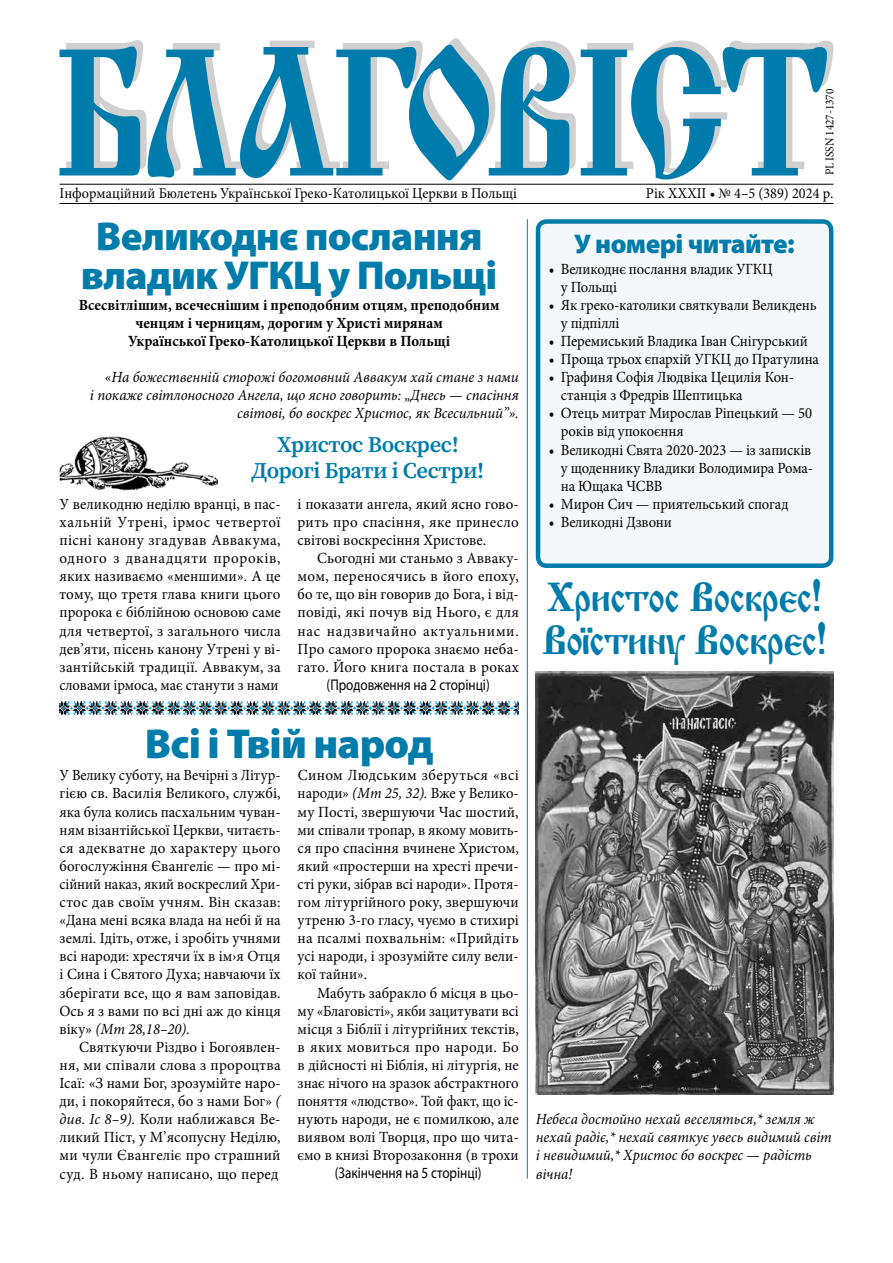
<style>
.page{position:relative;width:893px;height:1263px;background:#fff}
.page>*{position:absolute;margin:0;border:0;box-sizing:border-box;transform-origin:0 0}
.t1{font:900 42px "Myriad Pro";letter-spacing:-.02em;color:#007cab}
.t2{font:900 40.5px/39px "Myriad Pro";letter-spacing:-.02em;color:#007cab;text-align:center}
.t3{font:40.5px/43.5px "Izhitsa C";letter-spacing:-.03em;color:#007cab;scale:.95 1}
.t4{font:900 27px "Myriad Pro";letter-spacing:-.025em;color:#007cab}
.t5{font:600 22.5px/25.5px "Source Serif Pro";letter-spacing:-.02em;color:#007cab;text-align:center}
.t6{font:15.6px/18.1px "Minion Pro";color:#000;text-align:justify;scale:.96 1}
.t7{font:15.6px/18.1px "Minion Pro";color:#000;text-align:justify}
.t8{font:15.6px/18.1px "Minion Pro";color:#000;text-align:justify;scale:.93 1}
.t9{font:15.6px/18.1px "Minion Pro";color:#000;scale:.94 1}
.t10{font:italic 15.6px/18.1px "Minion Pro";color:#000;text-align:right;scale:.95 1}
.t11{font:700 15.6px/18.1px "Minion Pro";color:#000;text-align:center;scale:.95 1}
.t12{font:15.6px "Myriad Pro";color:#000;scale:.85 1}
.t13{font:15px "Minion Pro";color:#000;scale:.95 1}
.t14{font:12px "Minion Pro";letter-spacing:-.01em;color:#000;scale:.95 1}
.s1{font-style:italic}
</style>
<div class="page">
<hr style="left:60px;top:184px;width:773px;height:1px;background:#000">
<hr style="left:60px;top:203px;width:773px;height:1px;background:#000">
<img style="left:60px;top:701px;width:459px;height:13px">
<svg style="left:60px;top:38px;width:773px;height:142px"></svg>
<img style="left:536px;top:672px;width:297px;height:422px">
<div style="left:538px;top:221px;width:293px;height:345px;background:#f4f8fb;border-radius:9px"></div>
<div style="left:536px;top:219px;width:297px;height:349px;border:4px solid #007cab;border-radius:9px"></div>
<hr style="left:527px;top:219px;width:1px;height:959px;background:#007cab">
<img style="left:59px;top:436px;width:158px;height:55px">
<p class="t14" style="left:822px;top:175px;width:93px;rotate:-90deg">PL ISSN 1427-1370</p>
<p class="t13" style="left:60px;top:183px;width:483px">Інформаційний Бюлетень Української Греко-Католицької Церкви в Польщі</p>
<p class="t13" style="left:646px;top:183px;width:199px">Рік XXXIІ • № 4–5 (389) 2024 р.</p>
<h2 class="t2" style="left:81px;top:215px;width:418px">Великоднє послання владик УГКЦ у Польщі</h2>
<p class="t11" style="left:79px;top:295px;width:445px">Всесвітлішим, всечеснішим і преподобним отцям, преподобним ченцям і черницям, дорогим у Христі мирянам<br>Української Греко-Католицької Церкви в Польщі</p>
<p class="t10" style="left:90px;top:368px;width:453px">«На божественній сторожі богомовний Аввакум хай стане з нами<br>і покаже світлоносного Ангела, що ясно говорить: „Днесь — спасіння світові, бо воскрес Христос, як Всесильний”».</p>
<h3 class="t5" style="left:252px;top:432px;width:234px">Христос Воскрес!<br>Дорогі Брати і Сестри!</h3>
<p class="t6" style="left:60px;top:495px;width:232px">У великодню неділю вранці, в пас&shy;хальній Утрені, ірмос четвертої пісні канону згадував Аввакума, одного з дванадцяти пророків, яких називаємо «меншими». А це тому, що третя глава книги цього пророка є біблійною основою саме для четвертої, з загального числа дев’яти, пісень канону Утрені у ві&shy;зантійській традиції. Аввакум, за словами ірмоса, має станути з нами</p>
<p class="t7" style="left:298px;top:495px;width:223px">і показати ангела, який ясно гово&shy;рить про спасіння, яке принесло світові воскресіння Христове.</p>
<p class="t6" style="left:298px;top:549px;width:232px;text-indent:20px">Сьогодні ми станьмо з Авваку&shy;мом, переносячись в його епоху, бо те, що він говорив до Бога, і від&shy;повіді, які почув від Нього, є для нас надзвичайно актуальними.<br>Про самого пророка знаємо неба&shy;гато. Його книга постала в роках</p>
<p class="t12" style="left:327px;top:675px;width:193px">(Продовження на 2 сторінці)</p>
<h1 class="t1" style="left:145px;top:715px;width:290px">Всі і Твій народ</h1>
<p class="t8" style="left:60px;top:766px;width:239px">У Велику суботу, на Вечірні з Літур&shy;гією св. Василія Великого, службі, яка була колись пасхальним чуван&shy;ням візантійської Церкви, читаєть&shy;ся адекватне до характеру цього богослужіння Євангеліє — про мі&shy;сійний наказ, який воскреслий Хри&shy;стос дав своїм учням. Він сказав: «Дана мені всяка влада на небі й на землі. Ідіть, отже, і зробіть учнями всі народи: хрестячи їх в ім›я Отця і Сина і Святого Духа; навчаючи їх зберігати все, що я вам заповідав.<br>Ось я з вами по всі дні аж до кінця віку» <span class="s1">(Мт 28,18–20).</span></p>
<p class="t7" style="left:60px;top:1038px;width:223px;text-indent:20px">Святкуючи Різдво і Богоявлен&shy;ня, ми співали слова з пророцтва Ісаї: «З нами Бог, зрозумійте наро&shy;ди, і покоряйтеся, бо з нами Бог» <span class="s1">( див. Іс 8–9).</span> Коли наближався Ве&shy;ликий Піст, у М’ясопусну Неділю, ми чули Євангеліє про страшний суд. В ньому написано, що перед</p>
<p class="t7" style="left:298px;top:766px;width:223px">Сином Людським зберуться «всі народи» <span class="s1">(Мт 25, 32).</span> Вже у Велико&shy;му Пості, звершуючи Час шостий, ми співали тропар, в якому мовить&shy;ся про спасіння вчинене Христом, який «простерши на хресті пречи&shy;сті руки, зібрав всі народи». Протя&shy;гом літургійного року, звершуючи утреню 3-го гласу, чуємо в стихирі на псалмі похвальнім: «Прийдіть усі народи, і зрозумійте силу вели&shy;кої тайни».</p>
<p class="t6" style="left:298px;top:983px;width:232px;text-indent:20px">Мабуть забракло б місця в цьо&shy;му «Благовісті», якби зацитувати всі місця з Біблії і літургійних текстів, в яких мовиться про народи. Бо в дійсності ні Біблія, ні літургія, не знає нічого на зразок абстрактного поняття «людство». Той факт, що іс&shy;нують народи, не є помилкою, але виявом волі Творця, про що чита&shy;ємо в книзі Второзаконня (в трохи</p>
<p class="t12" style="left:335px;top:1163px;width:174px">(Закінчення на 5 сторінці)</p>
<h3 class="t4" style="left:574px;top:225px;width:222px">У номері читайте:</h3>
<p class="t9" style="left:561px;top:260px;width:227px;text-indent:-12px">• Великоднє послання владик УГКЦ у Польщі</p>
<p class="t9" style="left:561px;top:296px;width:274px;text-indent:-12px">• Як греко-католики святкували Великдень у підпіллі</p>
<p class="t9" style="left:549px;top:332px;width:277px">• Перемиський Владика Іван Снігурський</p>
<p class="t9" style="left:549px;top:350px;width:289px">• Проща трьох єпархій УГКЦ до Пратулина</p>
<p class="t9" style="left:561px;top:368px;width:249px;text-indent:-12px">• Графиня Софія Людвіка Цецилія Кон&shy;станція з Фредрів Шептицька</p>
<p class="t9" style="left:561px;top:404px;width:269px;text-indent:-12px">• Отець митрат Мирослав Ріпецький — 50 років від упокоєння</p>
<p class="t9" style="left:561px;top:441px;width:270px;text-align:justify;text-indent:-12px">• Великодні Свята 2020-2023 — із записків у щоденнику Владики Володимира Рома&shy;на Ющака ЧСВВ</p>
<p class="t9" style="left:549px;top:495px;width:256px">• Мирон Сич — приятельський спогад</p>
<p class="t9" style="left:549px;top:513px;width:132px">• Великодні Дзвони</p>
<h2 class="t3" style="left:542px;top:576px;width:302px">Христос Воскрес!<br>Воїстину Воскрес!</h2>
<p class="t10" style="left:536px;top:1110px;width:313px;text-align:left">Небеса достойно нехай веселяться,* земля ж нехай радіє,* нехай святкує увесь видимий світ і невидимий,* Христос бо воскрес — радість вічна!</p>
</div>
